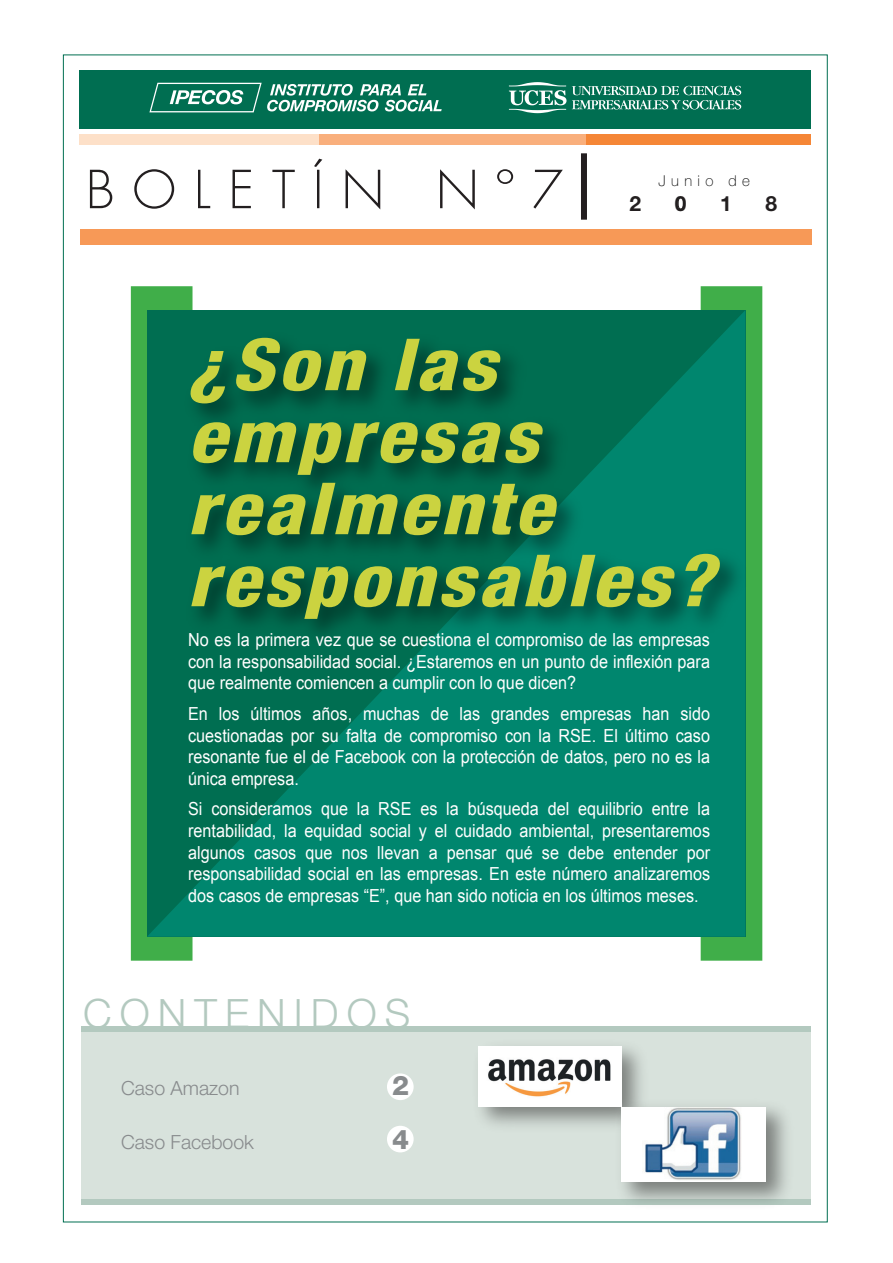
<style>
.page{position:relative;width:893px;height:1263px;background:#fff}
.page>*{position:absolute;margin:0;border:0;box-sizing:border-box;transform-origin:0 0}
.t1{font:italic 800 condensed 72px/72px "Helvetica Neue LT Std";letter-spacing:.05em;color:#cbd340;scale:1.1 1}
.t2{font:300 51px "Futura";letter-spacing:.35em;color:#231f20}
.t3{font:300 40.5px "Helvetica Neue LT Std";letter-spacing:.2em;color:#b3c9bf}
.t4{font:800 27px "Helvetica Neue LT Std";color:#888b8d}
.t5{font:700 21px "Helvetica Neue LT Std";color:#231f20}
.t6{font:300 19.5px "Helvetica Neue LT Std";color:#888b8d}
.t7{font:18px/21.6px "Arial";color:#fff;text-align:justify;scale:.9 1}
.t8{font:100 15px "Helvetica Neue LT Std";letter-spacing:.36em;color:#000}
</style>
<div class="page">
<div style="left:80px;top:70px;width:731px;height:58px;background:#006e51"></div>
<svg style="left:509px;top:82px;width:57px;height:31px"></svg>
<svg style="left:572px;top:86px;width:169px;height:24px"></svg>
<svg style="left:149px;top:83px;width:293px;height:29px"></svg>
<div style="left:80px;top:134px;width:731px;height:11px;background:#f58636"></div>
<div style="left:80px;top:134px;width:506px;height:11px;background:#f9af7c"></div>
<div style="left:80px;top:134px;width:239px;height:11px;background:#fde0c8"></div>
<div style="left:81px;top:1029px;width:729px;height:176px;background:#d8e2dc"></div>
<div style="left:80px;top:229px;width:731px;height:16px;background:#f79957"></div>
<div style="left:678px;top:197px;width:6px;height:12px;border:1px solid #231f20;border-radius:50%"></div>
<div style="left:581px;top:153px;width:6px;height:67px;background:#231f20"></div>
<div style="left:131px;top:286px;width:62px;height:675px;background:#40ae49"></div>
<div style="left:701px;top:286px;width:61px;height:675px;background:#40ae49"></div>
<div style="left:81px;top:1026px;width:729px;height:6px;background:#b3c9bf"></div>
<div style="left:81px;top:1199px;width:729px;height:6px;background:#b3c9bf"></div>
<div style="left:387px;top:1073px;width:27px;height:27px;background:#fff;border-radius:50%"></div>
<div style="left:387px;top:1126px;width:27px;height:26px;background:#fff;border-radius:50%"></div>
<svg style="left:147px;top:310px;width:598px;height:627px;background:#007f65"></svg>
<img style="left:176px;top:318px;width:582px;height:345px">
<img style="left:478px;top:1046px;width:164px;height:80px">
<img style="left:479px;top:1046px;width:143px;height:61px">
<img style="left:609px;top:1094px;width:178px;height:108px">
<div style="left:621px;top:1107px;width:145px;height:74px;background:#fff"></div>
<img style="left:643px;top:1108px;width:98px;height:72px">
<h2 class="t2" style="left:86px;top:159px;width:479px">BOLETÍN Nº7</h2>
<p class="t8" style="left:658px;top:172px;width:93px">Junio de</p>
<p class="t5" style="left:630px;top:190px;width:13px">2</p>
<p class="t5" style="left:675px;top:190px;width:13px">0</p>
<p class="t5" style="left:720px;top:190px;width:13px">1</p>
<p class="t5" style="left:765px;top:190px;width:13px">8</p>
<h1 class="t1" style="left:188px;top:329px;width:479px">¿Son las empresas realmente responsables?</h1>
<p class="t7" style="left:188px;top:629px;width:581px">No es la primera vez que se cuestiona el compromiso de las empresas con la responsabilidad social. ¿Estaremos en un punto de inflexión para que realmente comiencen a cumplir con lo que dicen?</p>
<p class="t7" style="left:188px;top:703px;width:581px">En los últimos años, muchas de las grandes empresas han sido cuestionadas por su falta de compromiso con la RSE. El último caso resonante fue el de Facebook con la protección de datos, pero no es la única empresa.</p>
<p class="t7" style="left:188px;top:798px;width:581px">Si consideramos que la RSE es la búsqueda del equilibrio entre la rentabilidad, la equidad social y el cuidado ambiental, presentaremos algunos casos que nos llevan a pensar qué se debe entender por responsabilidad social en las empresas. En este número analizaremos dos casos de empresas “E”, que han sido noticia en los últimos meses.</p>
<h3 class="t3" style="left:83px;top:988px;width:329px">CONTENIDOS</h3>
<p class="t6" style="left:121px;top:1076px;width:120px">Caso Amazon</p>
<h3 class="t4" style="left:392px;top:1069px;width:19px">2</h3>
<p class="t6" style="left:121px;top:1130px;width:134px">Caso Facebook</p>
<h3 class="t4" style="left:392px;top:1123px;width:19px">4</h3>
</div>
